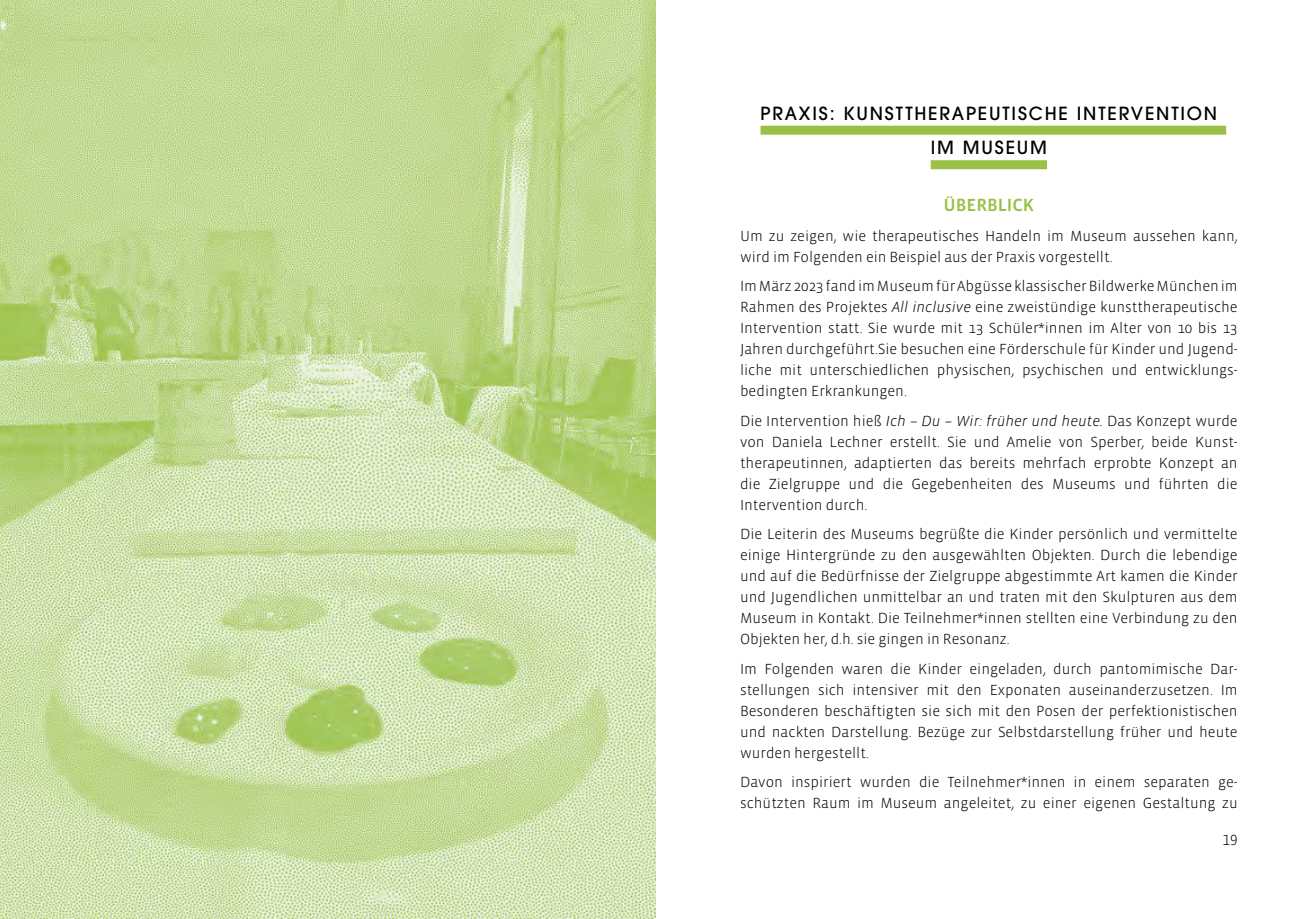
<style>
.page{position:relative;width:1310px;height:919px;background:#fff}
.page>*{position:absolute;margin:0;border:0;box-sizing:border-box;transform-origin:0 0}
.t1{font:500 18px/34.5px "ITC Avant Garde Pro";letter-spacing:.1em;color:#000;text-align:center}
.t2{font:500 18px "Vista Sans OTCE";color:#9ac146}
.t3{font:300 15px/21px "Vista Sans OTCE";color:#000;text-align:justify}
.s1{font-style:italic}
</style>
<div class="page">
<div style="left:760px;top:126px;width:466px;height:9px;background:#9ac146"></div>
<div style="left:930px;top:160px;width:117px;height:9px;background:#9ac146"></div>
<img style="left:0;top:0;width:656px;height:918px">
<p class="t1" style="left:760px;top:96px;width:458px">PRAXIS: KUNSTTHERAPEUTISCHE INTERVENTION<br>IM MUSEUM</p>
<p class="t2" style="left:943px;top:195px;width:92px">ÜBERBLICK</p>
<p class="t3" style="left:740px;top:225px;width:499px">Um zu zeigen, wie therapeutisches Handeln im Museum aussehen kann, wird im Folgenden ein Beispiel aus der Praxis vorgestellt.</p>
<p class="t3" style="left:740px;top:275px;width:499px">Im März 2023 fand im Museum für Abgüsse klassischer Bildwerke München im Rahmen des Projektes <span class="s1">All inclusive</span> eine zweistündige kunsttherapeutische Intervention statt. Sie wurde mit 13 Schüler*innen im Alter von 10 bis 13<br>Jahren durchgeführt.Sie besuchen eine Förderschule für Kinder und Jugend&shy;liche mit unterschiedlichen physischen, psychischen und entwicklungs&shy;bedingten Erkrankungen.</p>
<p class="t3" style="left:740px;top:410px;width:499px">Die Intervention hieß <span class="s1">Ich – Du – Wir: früher und heute.</span> Das Konzept wurde von Daniela Lechner erstellt. Sie und Amelie von Sperber, beide Kunst&shy;therapeutinnen, adaptierten das bereits mehrfach erprobte Konzept an die Zielgruppe und die Gegebenheiten des Museums und führten die Intervention durch.</p>
<p class="t3" style="left:740px;top:523px;width:499px">Die Leiterin des Museums begrüßte die Kinder persönlich und vermittelte einige Hintergründe zu den ausgewählten Objekten. Durch die lebendige und auf die Bedürfnisse der Zielgruppe abgestimmte Art kamen die Kinder und Jugendlichen unmittelbar an und traten mit den Skulpturen aus dem Museum in Kontakt. Die Teilnehmer*innen stellten eine Verbindung zu den Objekten her, d.h. sie gingen in Resonanz.</p>
<p class="t3" style="left:740px;top:658px;width:499px">Im Folgenden waren die Kinder eingeladen, durch pantomimische Dar&shy;stellungen sich intensiver mit den Exponaten auseinanderzusetzen. Im Besonderen beschäftigten sie sich mit den Posen der perfektionistischen und nackten Darstellung. Bezüge zur Selbstdarstellung früher und heute wurden hergestellt.</p>
<p class="t3" style="left:740px;top:771px;width:499px">Davon inspiriert wurden die Teilnehmer*innen in einem separaten ge&shy;schützten Raum im Museum angeleitet, zu einer eigenen Gestaltung zu</p>
<p class="t3" style="left:1222px;top:829px;width:17px">19</p>
</div>
